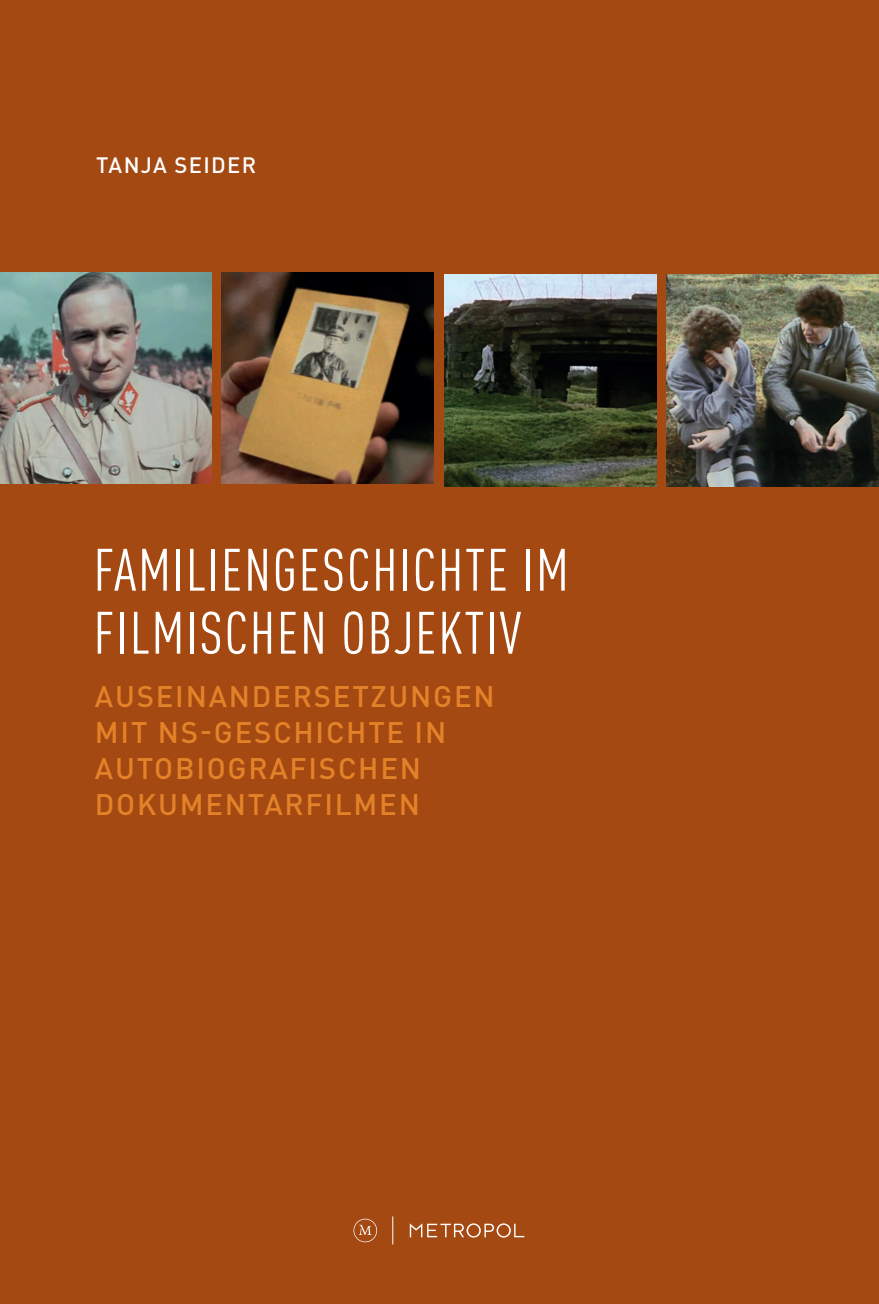
<style>
.page{position:relative;width:879px;height:1304px;background:#a44912}
.page>*{position:absolute;margin:0;border:0;box-sizing:border-box;transform-origin:0 0}
.t1{font:condensed 58.8px/63px "DIN Pro";letter-spacing:.03em;color:#fff}
.t2{font:500 29.4px/36px "DIN Pro";letter-spacing:.06em;color:#e38228}
.t3{font:500 22px "DIN Pro";letter-spacing:.06em;color:#fff}
</style>
<div class="page">
<svg style="left:353px;top:1219px;width:24px;height:23px"></svg>
<svg style="left:410px;top:1223px;width:114px;height:15px"></svg>
<svg style="left:392px;top:1216px;width:1px;height:28px"></svg>
<img style="left:667px;top:274px;width:212px;height:212px">
<img style="left:444px;top:274px;width:212px;height:212px">
<img style="left:222px;top:272px;width:211px;height:212px">
<img style="left:0;top:272px;width:211px;height:212px">
<p class="t3" style="left:96px;top:150px;width:161px">TANJA SEIDER</p>
<h1 class="t1" style="left:94px;top:538px;width:476px">FAMILIENGESCHICHTE IM<br>FILMISCHEN OBJEKTIV</h1>
<p class="t2" style="left:95px;top:677px;width:401px">AUSEINANDERSETZUNGEN<br>MIT NS-GESCHICHTE IN<br>AUTOBIOGRAFISCHEN<br>DOKUMENTARFILMEN</p>
</div>
